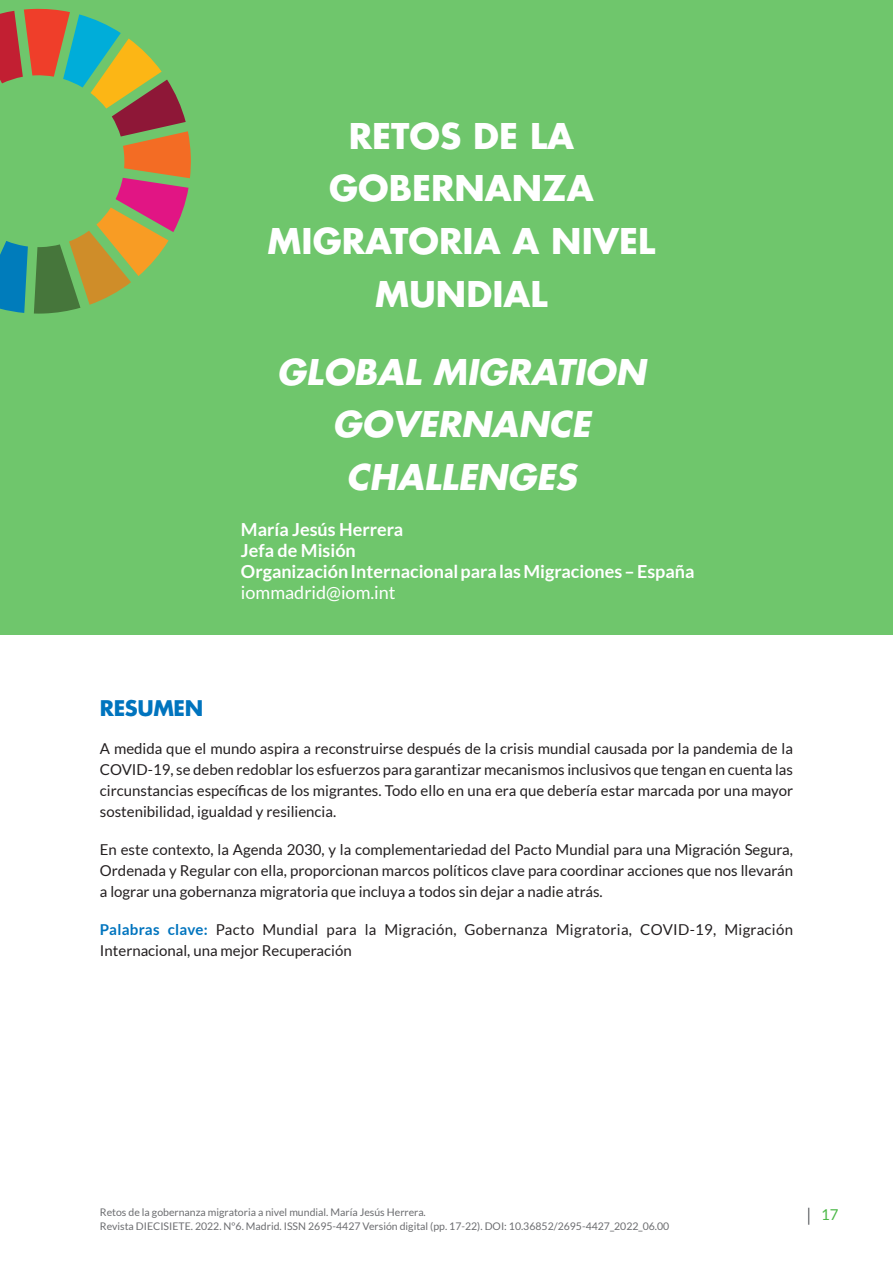
<style>
.page{position:relative;width:893px;height:1263px;background:#fff}
.page>*{position:absolute;margin:0;border:0;box-sizing:border-box;transform-origin:0 0}
.t1{font:700 34.5px/52.5px "Futura Std";color:#fff;text-align:center}
.t2{font:italic 700 34.5px/52.5px "Futura Std";color:#fff;text-align:center}
.t3{font:700 21px "Futura Std";letter-spacing:-.02em;color:#0074be}
.t4{font:700 18px/21px "Lato";color:#fff}
.t5{font:18px "Lato";color:#fff}
.t6{font:15px/21px "Lato";color:#231f20;text-align:justify}
.t7{font:15px/21px "Lato";letter-spacing:.02em;color:#231f20}
.t8{font:15px "Lato";color:#4cb848}
.t9{font:10.5px/13.5px "Lato";color:#6c6d70}
.s1{font-weight:700;color:#0074be}
</style>
<div class="page">
<svg style="left:808px;top:1208px;width:1px;height:17px"></svg>
<div style="left:0;top:0;width:893px;height:634px;background:#6fc66c"></div>
<svg style="left:0;top:9px;width:191px;height:305px"></svg>
<h1 class="t1" style="left:268px;top:109px;width:389px">RETOS DE LA<br>GOBERNANZA<br>MIGRATORIA A NIVEL<br>MUNDIAL</h1>
<h1 class="t2" style="left:277px;top:346px;width:370px">GLOBAL MIGRATION<br>GOVERNANCE<br>CHALLENGES</h1>
<p class="t4" style="left:241px;top:519px;width:455px">María Jesús Herrera<br>Jefa de Misión<br>Organización Internacional para las Migraciones – España</p>
<p class="t5" style="left:241px;top:582px;width:156px">iommadrid@iom.int</p>
<h2 class="t3" style="left:100px;top:694px;width:105px">RESUMEN</h2>
<p class="t6" style="left:100px;top:738px;width:695px">A medida que el mundo aspira a reconstruirse después de la crisis mundial causada por la pandemia de la COVID-19, se deben redoblar los esfuerzos para garantizar mecanismos inclusivos que tengan en cuenta las circunstancias específicas de los migrantes. Todo ello en una era que debería estar marcada por una mayor sostenibilidad, igualdad y resiliencia.</p>
<p class="t6" style="left:100px;top:839px;width:695px">En este contexto, la Agenda 2030, y la complementariedad del Pacto Mundial para una Migración Segura, Ordenada y Regular con ella, proporcionan marcos políticos clave para coordinar acciones que nos llevarán a lograr una gobernanza migratoria que incluya a todos sin dejar a nadie atrás.</p>
<p class="t7" style="left:100px;top:919px;width:695px"><span class="s1">Palabras clave:</span> Pacto Mundial para la Migración, Gobernanza Migratoria, COVID-19, Migración<br>Internacional, una mejor Recuperación</p>
<p class="t9" style="left:100px;top:1205px;width:571px">Retos de la gobernanza migratoria a nivel mundial. María Jesús Herrera.<br>Revista DIECISIETE. 2022. Nº6. Madrid. ISSN 2695-4427 Versión digital (pp. 17-22). DOI: 10.36852/2695-4427_2022_06.00</p>
<p class="t8" style="left:821px;top:1206px;width:19px">17</p>
</div>
